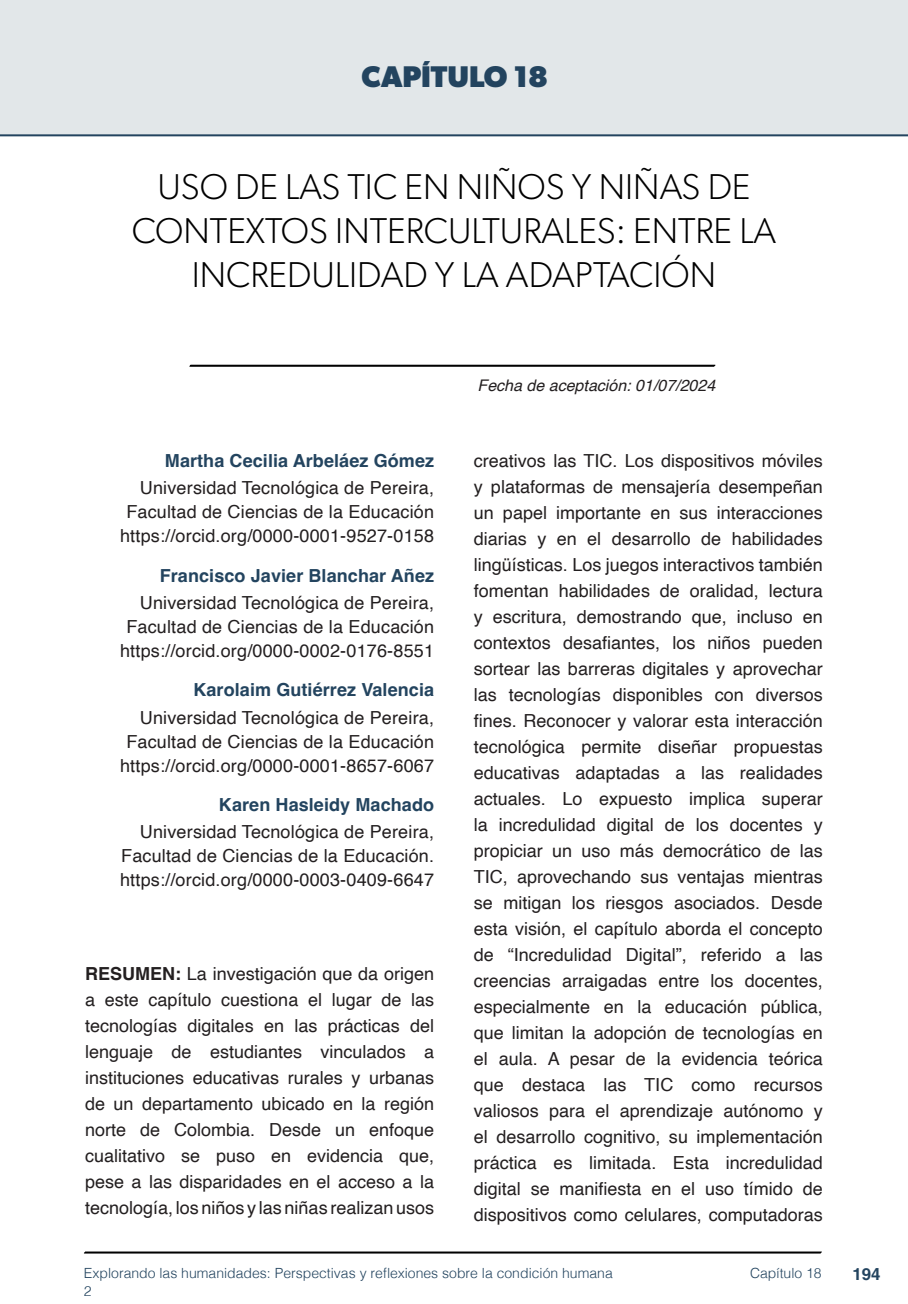
<style>
.page{position:relative;width:908px;height:1304px;background:#fff}
.page>*{position:absolute;margin:0;border:0;box-sizing:border-box;transform-origin:0 0}
.nome_artigos{font:300 36px/44px "Gibson";color:#000;text-align:center}
.capítulos{font:700 30px "Gibson";color:#23445f}
.Resumos_e_PC_TXT{font:18px/26px "Helvetica";color:#231f20;text-align:justify}
.info_autores{font:18px/24px "Helvetica";letter-spacing:.01em;color:#231f20;text-align:right}
.nome_autores{font:700 18px "Helvetica";letter-spacing:.005em;color:#23445f}
.t1{font:700 16.8px "Helvetica";color:#23445f}
.t2{font:italic 16px "Helvetica";color:#231f20}
.t3{font:300 14px/18px "Helvetica";color:#23445f}
.s1{font-weight:700}
</style>
<div class="page">
<svg style="left:84px;top:1251px;width:737px;height:3px;background:#515151"></svg>
<div style="left:0;top:0;width:907px;height:136px;background:#e2e7e9"></div>
<svg style="left:189px;top:364px;width:526px;height:3px;background:#4f4f4f"></svg>
<div style="left:44px;top:72px;width:68px;height:61px;background:#e2e7e9"></div>
<p class="capítulos" style="left:361px;top:58px;width:188px">CAPÍTULO 18</p>
<p class="nome_artigos" style="left:132px;top:164px;width:646px">USO DE LAS TIC EN NIÑOS Y NIÑAS DE<br>CONTEXTOS INTERCULTURALES: ENTRE LA<br>INCREDULIDAD Y LA ADAPTACIÓN</p>
<p class="nome_autores" style="left:165px;top:450px;width:270px">Martha Cecilia Arbeláez Gómez</p>
<p class="info_autores" style="left:126px;top:477px;width:309px">Universidad Tecnológica de Pereira,<br>Facultad de Ciencias de la Educación</p>
<p class="info_autores" style="left:120px;top:525px;width:315px">https://orcid.org/0000-0001-9527-0158</p>
<p class="nome_autores" style="left:160px;top:564px;width:276px">Francisco Javier Blanchar Añez</p>
<p class="info_autores" style="left:126px;top:591px;width:309px">Universidad Tecnológica de Pereira,<br>Facultad de Ciencias de la Educación</p>
<p class="info_autores" style="left:120px;top:639px;width:315px">https://orcid.org/0000-0002-0176-8551</p>
<p class="nome_autores" style="left:193px;top:679px;width:242px">Karolaim Gutiérrez Valencia</p>
<p class="info_autores" style="left:126px;top:706px;width:309px">Universidad Tecnológica de Pereira,<br>Facultad de Ciencias de la Educación</p>
<p class="info_autores" style="left:120px;top:754px;width:315px">https://orcid.org/0000-0001-8657-6067</p>
<p class="nome_autores" style="left:219px;top:794px;width:216px">Karen Hasleidy Machado</p>
<p class="info_autores" style="left:121px;top:821px;width:314px">Universidad Tecnológica de Pereira,<br>Facultad de Ciencias de la Educación.</p>
<p class="info_autores" style="left:120px;top:869px;width:315px">https://orcid.org/0000-0003-0409-6647</p>
<p class="Resumos_e_PC_TXT" style="left:85px;top:962px;width:350px"><span class="s1">RESUMEN:</span> La investigación que da origen a este capítulo cuestiona el lugar de las tecnologías digitales en las prácticas del lenguaje de estudiantes vinculados a instituciones educativas rurales y urbanas de un departamento ubicado en la región norte de Colombia. Desde un enfoque cualitativo se puso en evidencia que, pese a las disparidades en el acceso a la tecnología, los niños y las niñas realizan usos</p>
<p class="t2" style="left:477px;top:373px;width:239px">Fecha de aceptación: 01/07/2024</p>
<p class="Resumos_e_PC_TXT" style="left:473px;top:448px;width:350px">creativos las TIC. Los dispositivos móviles y plataformas de mensajería desempeñan un papel importante en sus interacciones diarias y en el desarrollo de habilidades lingüísticas. Los juegos interactivos también fomentan habilidades de oralidad, lectura y escritura, demostrando que, incluso en contextos desafiantes, los niños pueden sortear las barreras digitales y aprovechar las tecnologías disponibles con diversos fines. Reconocer y valorar esta interacción tecnológica permite diseñar propuestas educativas adaptadas a las realidades actuales. Lo expuesto implica superar la incredulidad digital de los docentes y propiciar un uso más democrático de las TIC, aprovechando sus ventajas mientras se mitigan los riesgos asociados. Desde esta visión, el capítulo aborda el concepto de “Incredulidad Digital”, referido a las creencias arraigadas entre los docentes, especialmente en la educación pública, que limitan la adopción de tecnologías en el aula. A pesar de la evidencia teórica que destaca las TIC como recursos valiosos para el aprendizaje autónomo y el desarrollo cognitivo, su implementación práctica es limitada. Esta incredulidad digital se manifiesta en el uso tímido de dispositivos como celulares, computadoras</p>
<p class="t3" style="left:84px;top:1263px;width:530px">Explorando las humanidades: Perspectivas y reflexiones sobre la condición humana<br>2</p>
<p class="t3" style="left:749px;top:1263px;width:73px">Capítulo 18</p>
<p class="t1" style="left:851px;top:1264px;width:30px">194</p>
</div>
